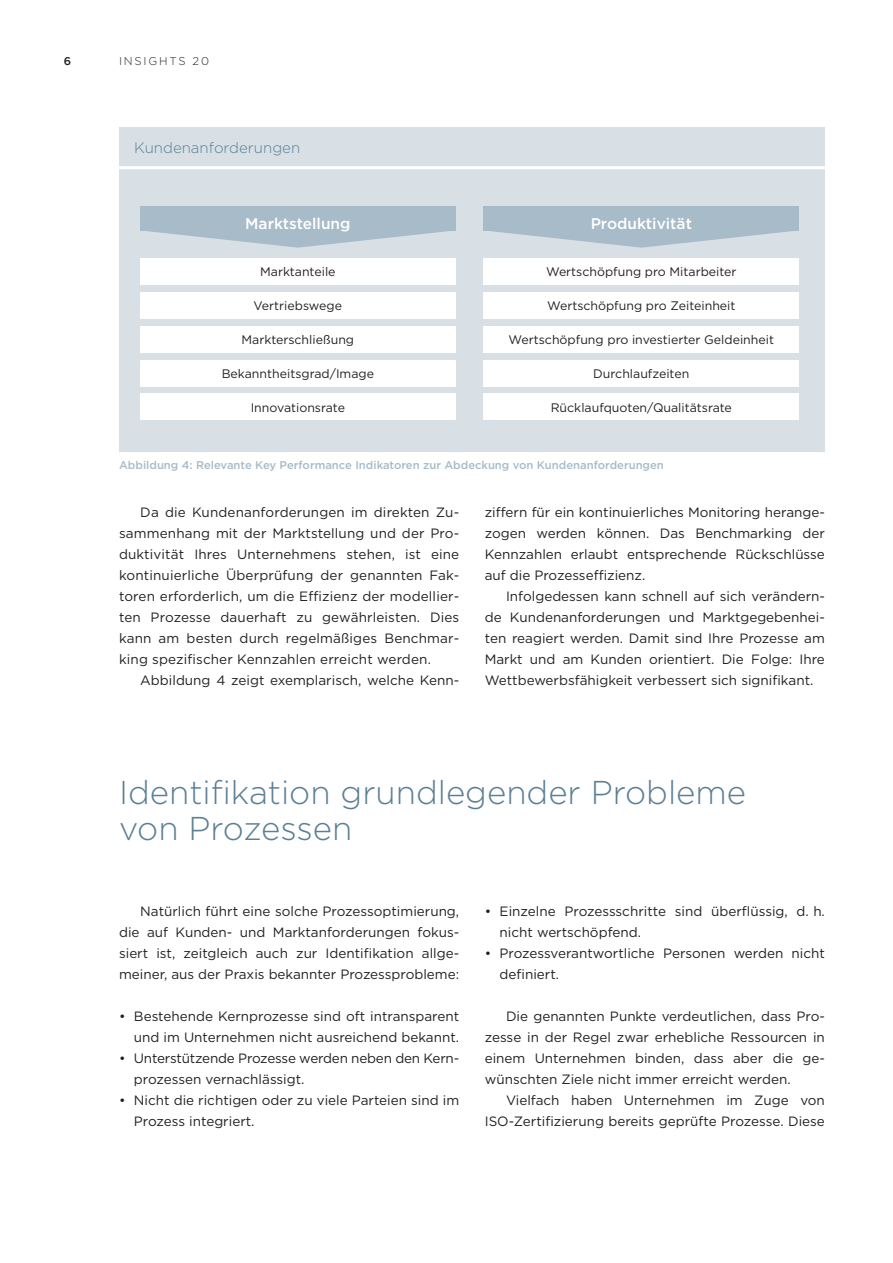
<style>
.page{position:relative;width:893px;height:1263px;background:#fff}
.page>*{position:absolute;margin:0;border:0;box-sizing:border-box;transform-origin:0 0}
.t1{font:300 33px/36px "Gotham";color:#5b7f95}
.t2{font:500 15.45px "Gotham";color:#fff}
.t3{font:300 15px "Gotham";color:#5b7f95}
.t4{font:13.5px/21px "Gotham";color:#231f20}
.t5{font:12.3px "Gotham";color:#231f20}
.t6{font:500 11.25px "Gotham";color:#a7bbc8}
.t7{font:300 11.25px "Gotham";letter-spacing:.16em;color:#231f20}
.t8{font:500 11.25px "Gotham";color:#231f20}
</style>
<div class="page">
<div style="left:119px;top:128px;width:706px;height:324px;background:#d8e0e6"></div>
<hr style="left:119px;top:166px;width:706px;height:3px;background:#fff">
<div style="left:140px;top:206px;width:315px;height:25px;background:#a7bbc8"></div>
<svg style="left:147px;top:231px;width:301px;height:17px"></svg>
<div style="left:140px;top:258px;width:315px;height:27px;background:#fff"></div>
<div style="left:140px;top:292px;width:315px;height:27px;background:#fff"></div>
<div style="left:140px;top:326px;width:315px;height:26px;background:#fff"></div>
<div style="left:140px;top:360px;width:315px;height:26px;background:#fff"></div>
<div style="left:140px;top:394px;width:315px;height:26px;background:#fff"></div>
<div style="left:484px;top:206px;width:315px;height:25px;background:#a7bbc8"></div>
<svg style="left:491px;top:231px;width:301px;height:17px"></svg>
<div style="left:484px;top:258px;width:315px;height:27px;background:#fff"></div>
<div style="left:484px;top:292px;width:315px;height:27px;background:#fff"></div>
<div style="left:484px;top:326px;width:315px;height:26px;background:#fff"></div>
<div style="left:484px;top:360px;width:315px;height:26px;background:#fff"></div>
<div style="left:484px;top:394px;width:315px;height:26px;background:#fff"></div>
<p class="t8" style="left:64px;top:54px;width:9px">6</p>
<p class="t7" style="left:119px;top:55px;width:91px">INSIGHTS 20</p>
<p class="t3" style="left:134px;top:140px;width:167px">Kundenanforderungen</p>
<p class="t2" style="left:245px;top:214px;width:107px">Marktstellung</p>
<p class="t5" style="left:260px;top:265px;width:77px">Marktanteile</p>
<p class="t5" style="left:254px;top:299px;width:90px">Vertriebswege</p>
<p class="t5" style="left:242px;top:333px;width:114px">Markterschließung</p>
<p class="t5" style="left:222px;top:367px;width:154px">Bekanntheitsgrad/Image</p>
<p class="t5" style="left:251px;top:400px;width:96px">Innovationsrate</p>
<p class="t2" style="left:591px;top:214px;width:103px">Produktivität</p>
<p class="t5" style="left:546px;top:265px;width:192px">Wertschöpfung pro Mitarbeiter</p>
<p class="t5" style="left:547px;top:299px;width:190px">Wertschöpfung pro Zeiteinheit</p>
<p class="t5" style="left:509px;top:333px;width:267px">Wertschöpfung pro investierter Geldeinheit</p>
<p class="t5" style="left:593px;top:367px;width:98px">Durchlaufzeiten</p>
<p class="t5" style="left:551px;top:400px;width:183px">Rücklaufquoten/Qualitätsrate</p>
<p class="t6" style="left:119px;top:458px;width:546px">Abbildung 4: Relevante Key Performance Indikatoren zur Abdeckung von Kundenanforderungen</p>
<p class="t4" style="left:119px;top:502px;width:342px;text-align:justify;text-indent:21px">Da die Kundenanforderungen im direkten Zu&shy;sammenhang mit der Marktstellung und der Pro&shy;duktivität Ihres Unternehmens stehen, ist eine kontinuierliche Überprüfung der genannten Fak&shy;toren erforderlich, um die Effizienz der modellier&shy;ten Prozesse dauerhaft zu gewährleisten. Dies kann am besten durch regelmäßiges Benchmar&shy;king spezifischer Kennzahlen erreicht werden.</p>
<p class="t4" style="left:140px;top:670px;width:320px">Abbildung 4 zeigt exemplarisch, welche Kenn-</p>
<p class="t4" style="left:485px;top:502px;width:342px;text-align:justify">ziffern für ein kontinuierliches Monitoring herange&shy;zogen werden können. Das Benchmarking der Kennzahlen erlaubt entsprechende Rückschlüsse auf die Prozesseffizienz.</p>
<p class="t4" style="left:485px;top:586px;width:342px;text-align:justify;text-indent:21px">Infolgedessen kann schnell auf sich verändern&shy;de Kundenanforderungen und Marktgegebenhei&shy;ten reagiert werden. Damit sind Ihre Prozesse am Markt und am Kunden orientiert. Die Folge: Ihre Wettbewerbsfähigkeit verbessert sich signifikant.</p>
<h1 class="t1" style="left:119px;top:773px;width:629px">Identifikation grundlegender Probleme von Prozessen</h1>
<p class="t4" style="left:119px;top:901px;width:342px;text-indent:21px">Natürlich führt eine solche Prozessoptimierung, die auf Kunden- und Marktanforderungen fokus&shy;siert ist, zeitgleich auch zur Identifikation allge&shy;meiner, aus der Praxis bekannter Prozessprobleme:</p>
<p class="t4" style="left:119px;top:1006px;width:342px;text-align:right">• Bestehende Kernprozesse sind oft intransparent und im Unternehmen nicht ausreichend bekannt.</p>
<p class="t4" style="left:134px;top:1048px;width:327px;text-indent:-15px">• Unterstützende Prozesse werden neben den Kern&shy;prozessen vernachlässigt.</p>
<p class="t4" style="left:134px;top:1090px;width:327px;text-indent:-15px">• Nicht die richtigen oder zu viele Parteien sind im<br>Prozess integriert.</p>
<p class="t4" style="left:500px;top:901px;width:327px;text-indent:-15px">• Einzelne Prozessschritte sind überflüssig, d. h. nicht wertschöpfend.</p>
<p class="t4" style="left:500px;top:943px;width:327px;text-indent:-15px">• Prozessverantwortliche Personen werden nicht definiert.</p>
<p class="t4" style="left:485px;top:1006px;width:342px;text-align:justify;text-indent:21px">Die genannten Punkte verdeutlichen, dass Pro&shy;zesse in der Regel zwar erhebliche Ressourcen in einem Unternehmen binden, dass aber die ge&shy;wünschten Ziele nicht immer erreicht werden.</p>
<p class="t4" style="left:485px;top:1090px;width:342px;text-align:right">Vielfach haben Unternehmen im Zuge von<br>ISO-Zertifizierung bereits geprüfte Prozesse. Diese</p>
</div>
